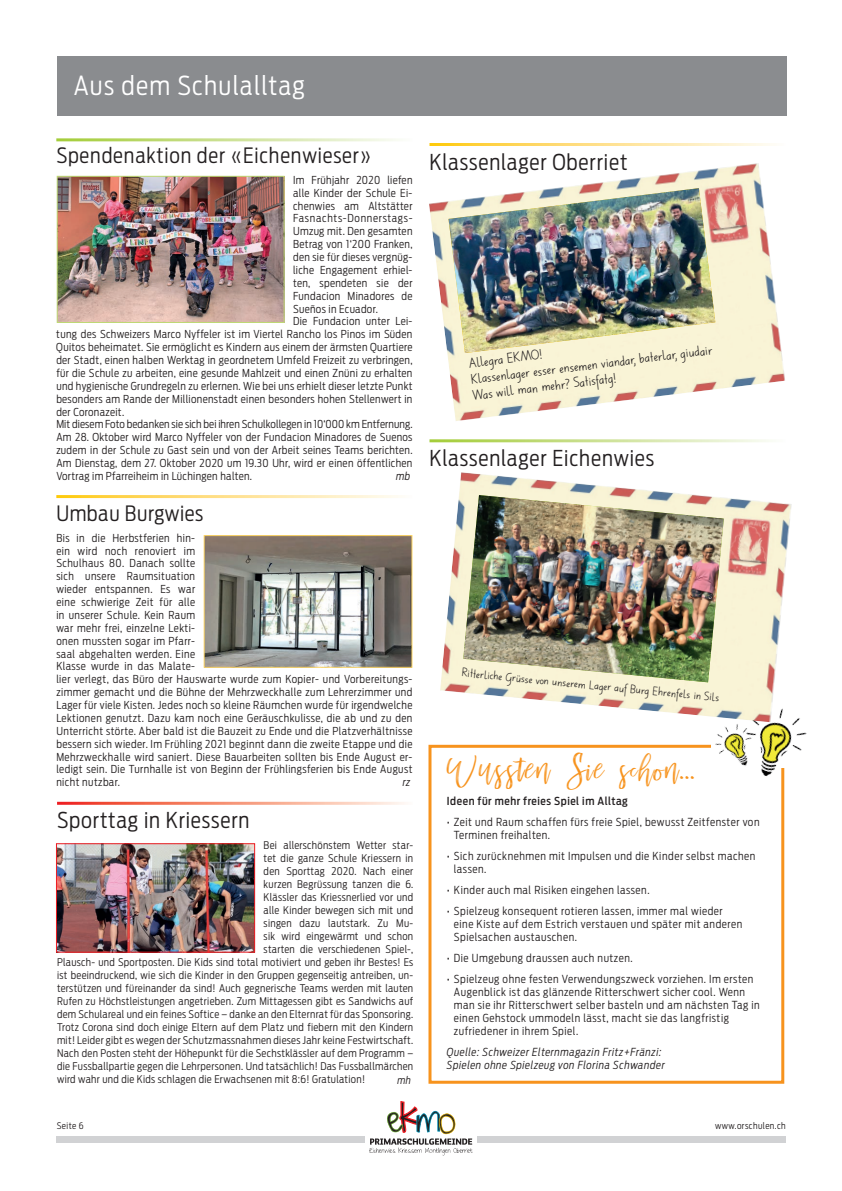
<style>
.page{position:relative;width:842px;height:1191px;background:#fff}
.page>*{position:absolute;margin:0;border:0;box-sizing:border-box;transform-origin:0 0}
.t1{font:27px "mellonydrybrush";letter-spacing:.05em;color:#f7931d}
.t2{font:300 26px "Antenna Cond";letter-spacing:.05em;color:#fff}
.t3{font:300 21.7px "Antenna Cond";letter-spacing:.04em;color:#231f20}
.t4{font:300 21px "Antenna Cond";letter-spacing:.04em;color:#231f20}
.t5{font:15px/16.2px "DCH Basisschrift";color:#231f20}
.t6{font:13px "DCH Basisschrift";color:#231f20}
.t7{font:300 11px/13px "Antenna Cond";letter-spacing:.05em;color:#231f20}
.t8{font:italic 300 11px/13px "Antenna Cond";letter-spacing:.05em;color:#231f20}
.t9{font:500 11px "Antenna Cond";letter-spacing:.05em;color:#231f20}
.t10{font:300 10.9px/12.9px "Antenna Cond";letter-spacing:.03em;color:#231f20}
.t11{font:300 10.9px "Antenna Cond";letter-spacing:.01em;color:#231f20}
.t12{font:300 10.9px "Antenna Cond";letter-spacing:.065em;color:#231f20}
.t13{font:italic 300 10.9px "Antenna Cond";color:#231f20}
.t14{font:300 10.5px "Antenna Cond";letter-spacing:.03em;color:#231f20}
.t15{font:italic 300 10.5px "Antenna Cond";color:#231f20}
.t16{font:300 9px "Antenna Cond";letter-spacing:.05em;color:#231f20}
</style>
<div class="page">
<div style="left:57px;top:1136px;width:308px;height:6px;background:#d1d2d4"></div>
<svg style="left:369px;top:1101px;width:104px;height:54px"></svg>
<div style="left:477px;top:1136px;width:308px;height:6px;background:#d1d2d4"></div>
<div style="left:57px;top:57px;width:729px;height:59px;background:#8a8c8f"></div>
<img style="left:58px;top:845px;width:195px;height:105px">
<div style="left:56px;top:843px;width:199px;height:109px;border:1px solid #ee1d23"></div>
<img style="left:59px;top:178px;width:224px;height:143px">
<div style="left:57px;top:176px;width:228px;height:147px;border:1px solid #bed974"></div>
<img style="left:206px;top:537px;width:204px;height:129px">
<div style="left:204px;top:535px;width:208px;height:133px;border:1px solid #fed767"></div>
<div style="left:428px;top:745px;width:356px;height:338px;background:#fff;border:3px solid #f7931d"></div>
<img style="left:761px;top:718px;width:46px;height:68px">
<img style="left:710px;top:722px;width:51px;height:44px">
<img style="left:429px;top:163px;width:356px;height:258px">
<img style="left:440px;top:472px;width:352px;height:250px">
<img style="left:448px;top:188px;width:267px;height:165px">
<img style="left:463px;top:495px;width:261px;height:187px">
<h2 class="t2" style="left:74px;top:70px;width:233px">Aus dem Schulalltag</h2>
<h3 class="t4" style="left:56px;top:143px;width:316px">Spendenaktion der «Eichenwieser»</h3>
<p class="t10" style="left:293px;top:173px;width:121px">Im Frühjahr 2020 liefen</p>
<p class="t10" style="left:293px;top:186px;width:121px">alle Kinder der Schule Ei-</p>
<p class="t10" style="left:293px;top:199px;width:121px">chenwies am Altstätter</p>
<p class="t12" style="left:293px;top:212px;width:121px">Fasnachts-Donnerstags-</p>
<p class="t10" style="left:293px;top:225px;width:121px">Umzug mit. Den gesamten</p>
<p class="t10" style="left:293px;top:238px;width:121px">Betrag von 1‘200 Franken,</p>
<p class="t10" style="left:293px;top:251px;width:121px">den sie für dieses vergnüg-</p>
<p class="t10" style="left:293px;top:263px;width:121px">liche Engagement erhiel-</p>
<p class="t10" style="left:293px;top:276px;width:121px">ten, spendeten sie der</p>
<p class="t10" style="left:293px;top:289px;width:121px">Fundacion Minadores de</p>
<p class="t10" style="left:293px;top:302px;width:86px">Sueños in Ecuador.</p>
<p class="t10" style="left:293px;top:315px;width:121px">Die Fundacion unter Lei-</p>
<p class="t10" style="left:56px;top:328px;width:358px">tung des Schweizers Marco Nyffeler ist im Viertel Rancho los Pinos im Süden</p>
<p class="t10" style="left:56px;top:341px;width:358px">Quitos beheimatet. Sie ermöglicht es Kindern aus einem der ärmsten Quartiere</p>
<p class="t10" style="left:56px;top:354px;width:358px">der Stadt, einen halben Werktag in geordnetem Umfeld Freizeit zu verbringen,</p>
<p class="t10" style="left:56px;top:366px;width:358px">für die Schule zu arbeiten, eine gesunde Mahlzeit und einen Znüni zu erhalten</p>
<p class="t10" style="left:56px;top:379px;width:358px">und hygienische Grundregeln zu erlernen. Wie bei uns erhielt dieser letzte Punkt</p>
<p class="t10" style="left:56px;top:392px;width:358px">besonders am Rande der Millionenstadt einen besonders hohen Stellenwert in</p>
<p class="t10" style="left:56px;top:405px;width:69px">der Coronazeit.</p>
<p class="t11" style="left:56px;top:418px;width:358px">Mit diesem Foto bedanken sie sich bei ihren Schulkollegen in 10‘000 km Entfernung.</p>
<p class="t10" style="left:56px;top:431px;width:358px">Am 28. Oktober wird Marco Nyffeler von der Fundacion Minadores de Suenos</p>
<p class="t10" style="left:56px;top:444px;width:358px">zudem in der Schule zu Gast sein und von der Arbeit seines Teams berichten.</p>
<p class="t10" style="left:56px;top:457px;width:358px">Am Dienstag, dem 27. Oktober 2020 um 19.30 Uhr, wird er einen öffentlichen</p>
<p class="t10" style="left:56px;top:469px;width:197px">Vortrag im Pfarreiheim in Lüchingen halten.</p>
<p class="t13" style="left:396px;top:469px;width:16px">mb</p>
<h3 class="t4" style="left:56px;top:500px;width:149px">Umbau Burgwies</h3>
<p class="t10" style="left:56px;top:531px;width:358px">Bis in die Herbstferien hin-<br>ein wird noch renoviert im<br>Schulhaus 80. Danach sollte<br>sich unsere Raumsituation<br>wieder entspannen. Es war<br>eine schwierige Zeit für alle<br>in unserer Schule. Kein Raum<br>war mehr frei, einzelne Lekti-<br>onen mussten sogar im Pfarr-<br>saal abgehalten werden. Eine<br>Klasse wurde in das Malate-<br>lier verlegt, das Büro der Hauswarte wurde zum Kopier- und Vorbereitungs&shy;zimmer gemacht und die Bühne der Mehrzweckhalle zum Lehrerzimmer und Lager für viele Kisten. Jedes noch so kleine Räumchen wurde für irgendwelche Lektionen genutzt. Dazu kam noch eine Geräuschkulisse, die ab und zu den Unterricht störte. Aber bald ist die Bauzeit zu Ende und die Platzverhältnisse bessern sich wieder. Im Frühling 2021 beginnt dann die zweite Etappe und die Mehrzweckhalle wird saniert. Diese Bauarbeiten sollten bis Ende August er&shy;ledigt sein. Die Turnhalle ist von Beginn der Frühlingsferien bis Ende August nicht nutzbar.</p>
<p class="t13" style="left:403px;top:776px;width:9px">rz</p>
<h3 class="t3" style="left:57px;top:807px;width:194px">Sporttag in Kriessern</h3>
<p class="t14" style="left:264px;top:839px;width:151px">Bei allerschönstem Wetter star-</p>
<p class="t14" style="left:264px;top:852px;width:151px">tet die ganze Schule Kriessern in</p>
<p class="t14" style="left:264px;top:865px;width:151px">den Sporttag 2020. Nach einer</p>
<p class="t14" style="left:264px;top:878px;width:151px">kurzen Begrüssung tanzen die 6.</p>
<p class="t14" style="left:264px;top:891px;width:151px">Klässler das Kriessnerlied vor und</p>
<p class="t14" style="left:264px;top:904px;width:151px">alle Kinder bewegen sich mit und</p>
<p class="t14" style="left:264px;top:917px;width:151px">singen dazu lautstark. Zu Mu-</p>
<p class="t14" style="left:264px;top:930px;width:151px">sik wird eingewärmt und schon</p>
<p class="t14" style="left:264px;top:943px;width:151px">starten die verschiedenen Spiel-,</p>
<p class="t14" style="left:57px;top:956px;width:358px">Plausch- und Sportposten. Die Kids sind total motiviert und geben ihr Bestes! Es</p>
<p class="t14" style="left:57px;top:969px;width:358px">ist beeindruckend, wie sich die Kinder in den Gruppen gegenseitig antreiben, un-</p>
<p class="t14" style="left:57px;top:982px;width:358px">terstützen und füreinander da sind! Auch gegnerische Teams werden mit lauten</p>
<p class="t14" style="left:57px;top:995px;width:358px">Rufen zu Höchstleistungen angetrieben. Zum Mittagessen gibt es Sandwichs auf</p>
<p class="t14" style="left:57px;top:1008px;width:358px">dem Schulareal und ein feines Softice – danke an den Elternrat für das Sponsoring.</p>
<p class="t14" style="left:57px;top:1021px;width:358px">Trotz Corona sind doch einige Eltern auf dem Platz und fiebern mit den Kindern</p>
<p class="t14" style="left:57px;top:1034px;width:358px">mit! Leider gibt es wegen der Schutzmassnahmen dieses Jahr keine Festwirtschaft.</p>
<p class="t14" style="left:57px;top:1047px;width:358px">Nach den Posten steht der Höhepunkt für die Sechstklässler auf dem Programm –</p>
<p class="t14" style="left:57px;top:1060px;width:358px">die Fussballpartie gegen die Lehrpersonen. Und tatsächlich! Das Fussballmärchen</p>
<p class="t14" style="left:57px;top:1073px;width:310px">wird wahr und die Kids schlagen die Erwachsenen mit 8:6! Gratulation!</p>
<p class="t15" style="left:398px;top:1073px;width:15px">mh</p>
<h3 class="t3" style="left:429px;top:149px;width:200px">Klassenlager Oberriet</h3>
<h3 class="t5" style="left:468px;top:355px;width:245px;rotate:-7deg">Allegra EKMO!<br>Klassenlager esser ensemen viandar, baterlar, giudair<br>Was will man mehr? Satisfatg!</h3>
<h3 class="t3" style="left:429px;top:445px;width:226px">Klassenlager Eichenwies</h3>
<p class="t6" style="left:463px;top:663px;width:260px;rotate:6deg">Ritterliche Grüsse von unserem Lager auf Burg Ehrenfels in Sils</p>
<h1 class="t1" style="left:447px;top:752px;width:249px">Wussten Sie schon...</h1>
<p class="t9" style="left:447px;top:794px;width:183px">Ideen für mehr freies Spiel im Alltag</p>
<p class="t7" style="left:454px;top:816px;width:307px;text-indent:-7px">• Zeit und Raum schaffen fürs freie Spiel, bewusst Zeitfenster von<br>Terminen freihalten.</p>
<p class="t7" style="left:454px;top:850px;width:303px;text-indent:-7px">• Sich zurücknehmen mit Impulsen und die Kinder selbst machen lassen.</p>
<p class="t7" style="left:447px;top:884px;width:204px">• Kinder auch mal Risiken eingehen lassen.</p>
<p class="t7" style="left:454px;top:905px;width:290px;text-indent:-7px">• Spielzeug konsequent rotieren lassen, immer mal wieder eine Kiste auf dem Estrich verstauen und später mit anderen<br>Spielsachen austauschen.</p>
<p class="t7" style="left:447px;top:952px;width:187px">• Die Umgebung draussen auch nutzen.</p>
<p class="t7" style="left:454px;top:973px;width:307px;text-indent:-7px">• Spielzeug ohne festen Verwendungszweck vorziehen. Im ersten Augenblick ist das glänzende Ritterschwert sicher cool. Wenn man sie ihr Ritterschwert selber basteln und am nächsten Tag in einen Gehstock ummodeln lässt, macht sie das langfristig zufriedener in ihrem Spiel.</p>
<p class="t8" style="left:447px;top:1046px;width:219px">Quelle: Schweizer Elternmagazin Fritz+Fränzi:<br>Spielen ohne Spielzeug von Florina Schwander</p>
<p class="t16" style="left:57px;top:1120px;width:28px">Seite 6</p>
<p class="t16" style="left:715px;top:1120px;width:72px">www.orschulen.ch</p>
</div>
